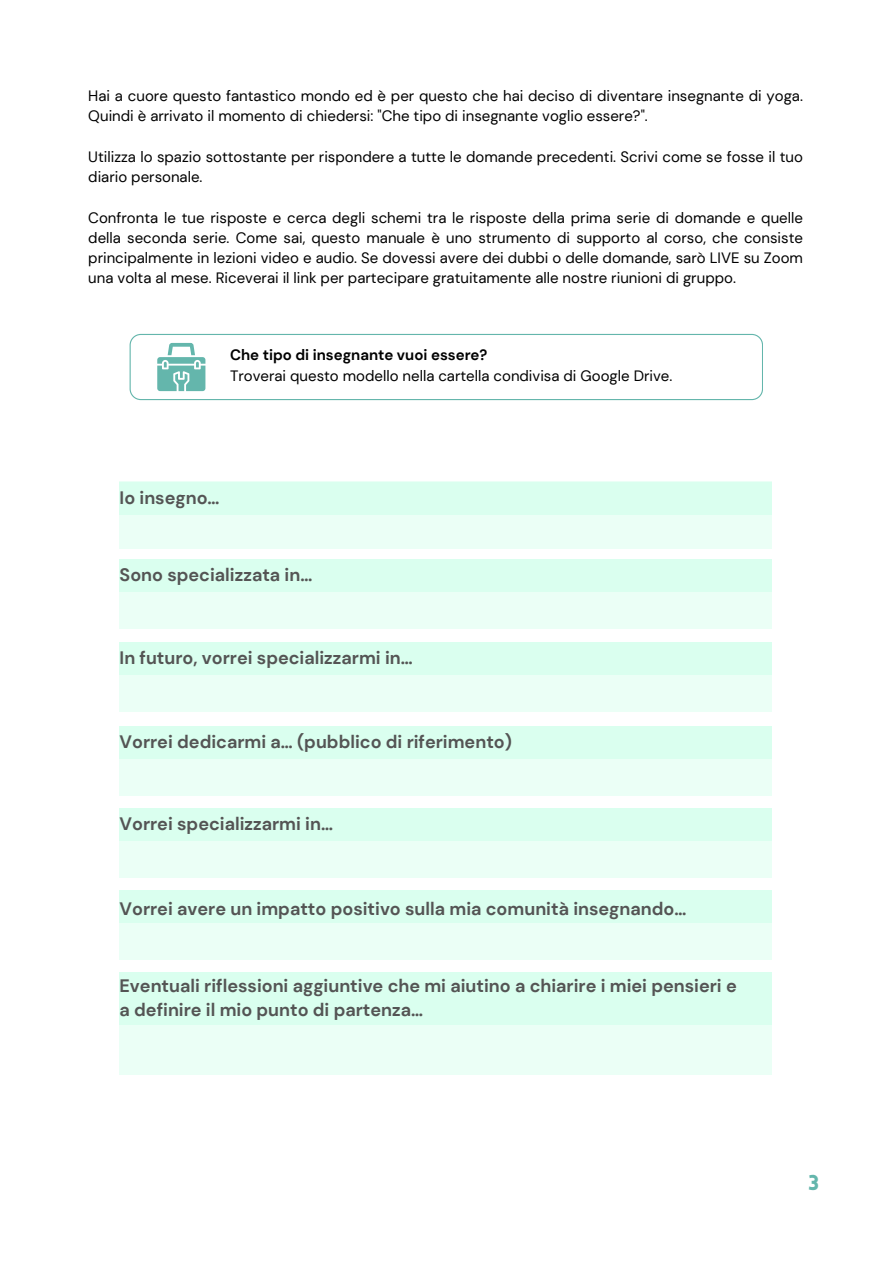
<style>
.page{position:relative;width:893px;height:1264px;background:#fff}
.page>*{position:absolute;margin:0;border:0;box-sizing:border-box;transform-origin:0 0}
.t1{font:900 21px "Lovelo";color:#64b6ac}
.t2{font:700 18px/24.8px "DM Sans";color:#545454}
.t3{font:15px/20.2px "DM Sans";color:#000}
.t4{font:700 15px "DM Sans";color:#000}
</style>
<div class="page">
<div style="left:120px;top:481px;width:651px;height:68px;background:#ebfff6"></div>
<div style="left:120px;top:481px;width:651px;height:33px;background:#daffef"></div>
<div style="left:120px;top:561px;width:651px;height:68px;background:#ebfff6"></div>
<div style="left:120px;top:559px;width:651px;height:33px;background:#daffef"></div>
<div style="left:120px;top:644px;width:651px;height:68px;background:#ebfff6"></div>
<div style="left:120px;top:642px;width:651px;height:32px;background:#daffef"></div>
<div style="left:120px;top:728px;width:651px;height:67px;background:#ebfff6"></div>
<div style="left:120px;top:725px;width:651px;height:33px;background:#daffef"></div>
<div style="left:120px;top:810px;width:651px;height:67px;background:#ebfff6"></div>
<div style="left:120px;top:808px;width:651px;height:33px;background:#daffef"></div>
<div style="left:120px;top:892px;width:651px;height:68px;background:#ebfff6"></div>
<div style="left:120px;top:890px;width:651px;height:33px;background:#daffef"></div>
<div style="left:120px;top:974px;width:651px;height:100px;background:#ebfff6"></div>
<div style="left:120px;top:972px;width:651px;height:52px;background:#daffef"></div>
<svg style="left:129px;top:334px;width:633px;height:66px"></svg>
<p class="t3" style="left:88px;top:86px;width:716px">Hai a cuore questo fantastico mondo ed è per questo che hai deciso di diventare insegnante di yoga.<br>Quindi è arrivato il momento di chiedersi: "Che tipo di insegnante voglio essere?".</p>
<p class="t3" style="left:88px;top:147px;width:716px">Utilizza lo spazio sottostante per rispondere a tutte le domande precedenti. Scrivi come se fosse il tuo diario personale.</p>
<p class="t3" style="left:88px;top:207px;width:716px;text-align:justify">Confronta le tue risposte e cerca degli schemi tra le risposte della prima serie di domande e quelle della seconda serie. Come sai, questo manuale è uno strumento di supporto al corso, che consiste principalmente in lezioni video e audio. Se dovessi avere dei dubbi o delle domande, sarò LIVE su Zoom una volta al mese. Riceverai il link per partecipare gratuitamente alle nostre riunioni di gruppo.</p>
<p class="t4" style="left:230px;top:345px;width:259px">Che tipo di insegnante vuoi essere?</p>
<p class="t3" style="left:230px;top:365px;width:444px">Troverai questo modello nella cartella condivisa di Google Drive.</p>
<p class="t2" style="left:120px;top:485px;width:101px">Io insegno…</p>
<p class="t2" style="left:120px;top:563px;width:194px">Sono specializzata in…</p>
<p class="t2" style="left:120px;top:645px;width:294px">In futuro, vorrei specializzarmi in…</p>
<p class="t2" style="left:120px;top:729px;width:394px">Vorrei dedicarmi a… (pubblico di riferimento)</p>
<p class="t2" style="left:120px;top:811px;width:215px">Vorrei specializzarmi in…</p>
<p class="t2" style="left:120px;top:897px;width:568px">Vorrei avere un impatto positivo sulla mia comunità insegnando…</p>
<p class="t2" style="left:120px;top:973px;width:618px">Eventuali riflessioni aggiuntive che mi aiutino a chiarire i miei pensieri e a definire il mio punto di partenza…</p>
<p class="t1" style="left:808px;top:1174px;width:12px">3</p>
</div>
